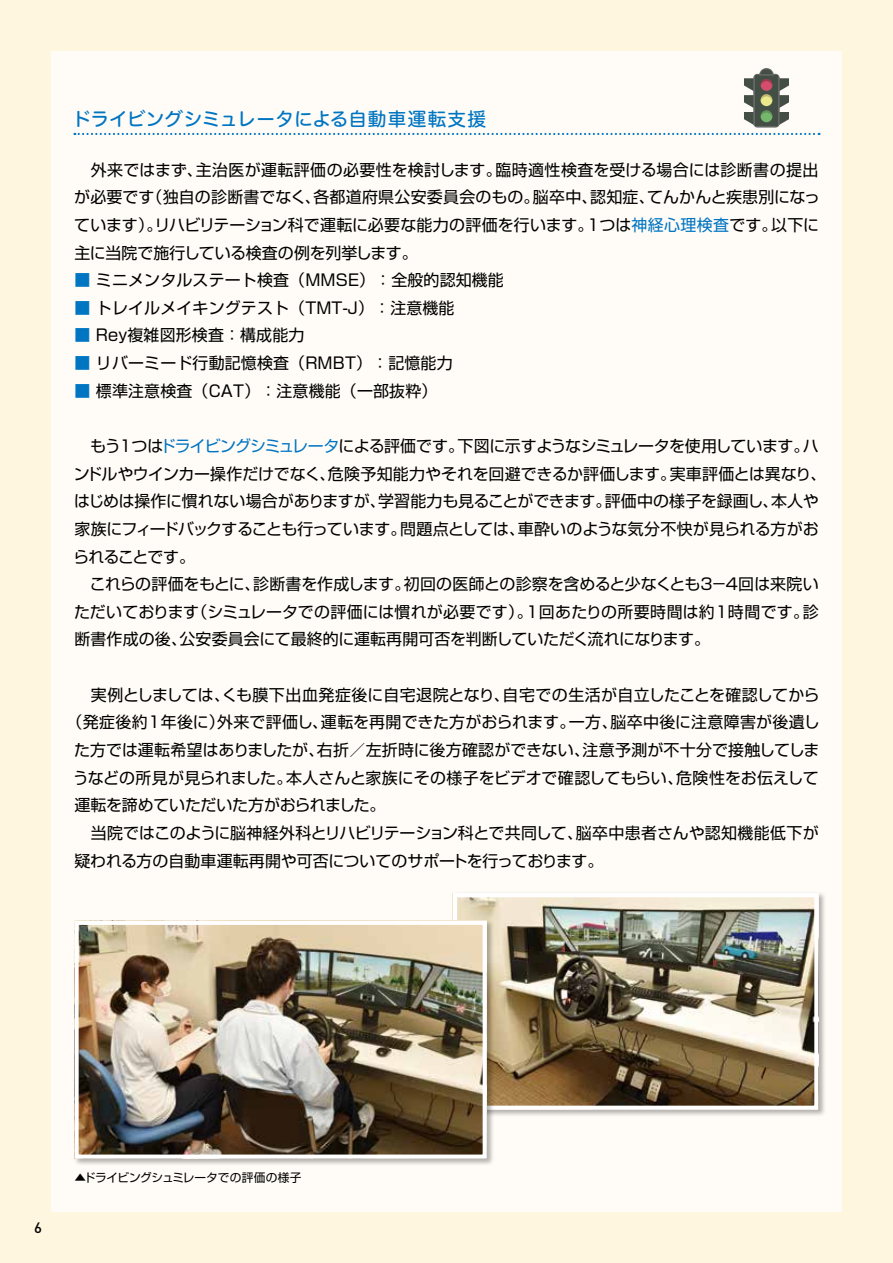
<style>
.page{position:relative;width:893px;height:1263px;background:#fff6e0}
.page>*{position:absolute;margin:0;border:0;box-sizing:border-box;transform-origin:0 0}
.t1{font:18.6px "Hira Maru Std W5";letter-spacing:.005em;color:#0075c2}
.t2{font:15.9px/27.6px "Shin Go Pr 6";letter-spacing:.005em;color:#000;text-align:justify}
.t3{font:15.9px "Shin Go Pr 6";letter-spacing:-.015em;color:#000}
.t4{font:500 14.85px "DIN";color:#000}
.t5{font:11.7px "Shin Go Pr 5";letter-spacing:-.015em;color:#000}
.s1{color:#0075c2}
</style>
<div class="page">
<div style="left:51px;top:51px;width:791px;height:1161px;background:#fffcf7"></div>
<div style="left:451px;top:891px;width:375px;height:226px;background:#000;opacity:.3"></div>
<img style="left:458px;top:898px;width:356px;height:207px">
<div style="left:453px;top:893px;width:366px;height:217px;border:4px solid #fff"></div>
<div style="left:73px;top:919px;width:421px;height:247px;background:#000;opacity:.3"></div>
<img style="left:79px;top:926px;width:403px;height:228px">
<div style="left:74px;top:921px;width:413px;height:238px;border:4px solid #fff"></div>
<svg style="left:74px;top:68px;width:746px;height:67px"></svg>
<p class="t1" style="left:73px;top:105px;width:415px">ドライビングシミュレータによる自動車運転支援</p>
<p class="t2" style="left:74px;top:155px;width:747px">　外来ではまず、主治医が運転評価の必要性を検討します。臨時適性検査を受ける場合には診断書の提出が必要です（独自の診断書でなく、各都道府県公安委員会のもの。脳卒中、認知症、てんかんと疾患別になっています）。リハビリテーション科で運転に必要な能力の評価を行います。1つは<span class="s1">神経心理検査</span>です。以下に主に当院で施行している検査の例を列挙します。</p>
<p class="t2" style="left:74px;top:265px;width:431px"><span class="s1">■</span> ミニメンタルステート検査（MMSE）：全般的認知機能</p>
<p class="t2" style="left:74px;top:293px;width:382px"><span class="s1">■</span> トレイルメイキングテスト（TMT-J）：注意機能</p>
<p class="t2" style="left:74px;top:320px;width:232px"><span class="s1">■</span> Rey複雑図形検査：構成能力</p>
<p class="t2" style="left:74px;top:348px;width:380px"><span class="s1">■</span> リバーミード行動記憶検査（RMBT）：記憶能力</p>
<p class="t2" style="left:74px;top:376px;width:365px"><span class="s1">■</span> 標準注意検査（CAT）：注意機能（一部抜粋）</p>
<p class="t2" style="left:73px;top:431px;width:755px;text-align:left">　もう1つは<span class="s1">ドライビングシミュレータ</span>による評価です。下図に示すようなシミュレータを使用しています。ハンドルやウインカー操作だけでなく、危険予知能力やそれを回避できるか評価します。実車評価とは異なり、はじめは操作に慣れない場合がありますが、学習能力も見ることができます。評価中の様子を録画し、本人や家族にフィードバックすることも行っています。問題点としては、車酔いのような気分不快が見られる方がおられることです。<br>　これらの評価をもとに、診断書を作成します。初回の医師との診察を含めると少なくとも3−4回は来院いただいております（シミュレータでの評価には慣れが必要です）。1回あたりの所要時間は約1時間です。診断書作成の後、公安委員会にて最終的に運転再開可否を判断していただく流れになります。</p>
<p class="t2" style="left:74px;top:680px;width:746px">　実例としましては、くも膜下出血発症後に自宅退院となり、自宅での生活が自立したことを確認してから</p>
<p class="t2" style="left:66px;top:707px;width:755px">（発症後約1年後に）外来で評価し、運転を再開できた方がおられます。一方、脳卒中後に注意障害が後遺し</p>
<p class="t2" style="left:74px;top:735px;width:747px">た方では運転希望はありましたが、右折／左折時に後方確認ができない、注意予測が不十分で接触してしま</p>
<p class="t2" style="left:73px;top:763px;width:747px">うなどの所見が見られました。本人さんと家族にその様子をビデオで確認してもらい、危険性をお伝えして</p>
<p class="t3" style="left:74px;top:792px;width:313px">運転を諦めていただいた方がおられました。</p>
<p class="t2" style="left:74px;top:818px;width:746px">　当院ではこのように脳神経外科とリハビリテーション科とで共同して、脳卒中患者さんや認知機能低下が</p>
<p class="t2" style="left:74px;top:845px;width:530px">疑われる方の自動車運転再開や可否についてのサポートを行っております。</p>
<p class="t4" style="left:34px;top:1218px;width:9px">6</p>
<p class="t5" style="left:74px;top:1168px;width:229px">▲ドライビングシュミレータでの評価の様子</p>
</div>
